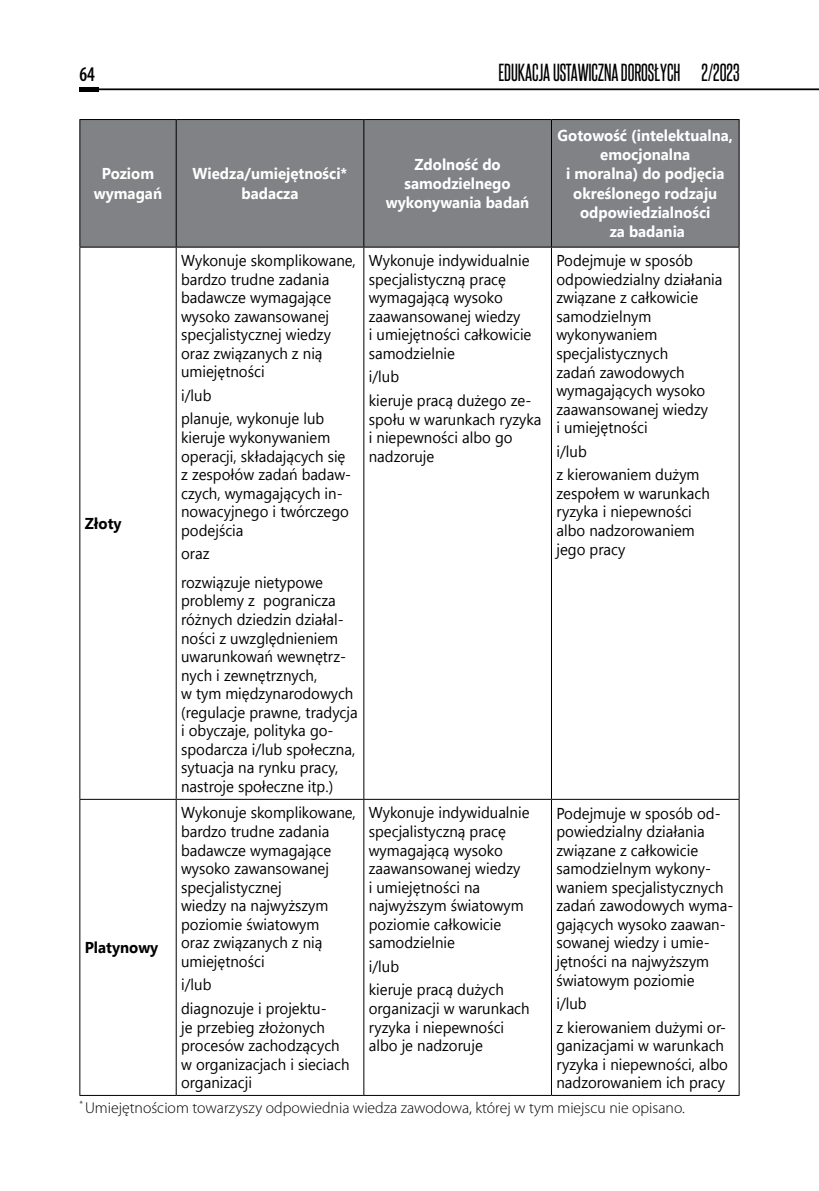
<style>
.page{position:relative;width:819px;height:1191px;background:#fff}
.page>*{position:absolute;margin:0;border:0;box-sizing:border-box;transform-origin:0 0}
.t1{font:21px "Steelfish Rg";color:#000}
.t2{font:600 condensed 21px "Myriad Pro";color:#000;scale:.9 1}
.t3{font:15.75px/18.6px "Segoe UI";color:#000;scale:.95 1}
.t4{font:700 15.75px/19.2px "Segoe UI";color:#fff;text-align:center;scale:.95 1}
.t5{font:300 15.75px "Myriad Pro";color:#000}
.t6{font:700 15.75px "Segoe UI";color:#000;scale:.95 1}
</style>
<div class="page">
<hr style="left:79px;top:88px;width:740px;height:2px;background:#000">
<div style="left:79px;top:87px;width:20px;height:5px;background:#000"></div>
<div style="left:80px;top:120px;width:658px;height:127px;background:#808285"></div>
<hr style="left:79px;top:119px;width:97px;height:1px;background:#000">
<hr style="left:176px;top:119px;width:188px;height:1px;background:#000">
<hr style="left:364px;top:119px;width:187px;height:1px;background:#000">
<hr style="left:551px;top:119px;width:188px;height:1px;background:#000">
<hr style="left:79px;top:247px;width:97px;height:1px;background:#000">
<hr style="left:176px;top:247px;width:188px;height:1px;background:#000">
<hr style="left:364px;top:247px;width:187px;height:1px;background:#000">
<hr style="left:551px;top:247px;width:188px;height:1px;background:#000">
<hr style="left:79px;top:799px;width:97px;height:1px;background:#000">
<hr style="left:176px;top:799px;width:188px;height:1px;background:#000">
<hr style="left:364px;top:799px;width:187px;height:1px;background:#000">
<hr style="left:551px;top:799px;width:188px;height:1px;background:#000">
<hr style="left:79px;top:1095px;width:97px;height:1px;background:#000">
<hr style="left:176px;top:1095px;width:188px;height:1px;background:#000">
<hr style="left:364px;top:1095px;width:187px;height:1px;background:#000">
<hr style="left:551px;top:1095px;width:188px;height:1px;background:#000">
<hr style="left:79px;top:120px;width:1px;height:127px;background:#000">
<hr style="left:79px;top:247px;width:1px;height:552px;background:#000">
<hr style="left:79px;top:799px;width:1px;height:296px;background:#000">
<hr style="left:176px;top:120px;width:1px;height:127px;background:#000">
<hr style="left:363px;top:120px;width:1px;height:127px;background:#000">
<hr style="left:551px;top:120px;width:1px;height:127px;background:#000">
<hr style="left:738px;top:120px;width:1px;height:127px;background:#000">
<hr style="left:176px;top:247px;width:1px;height:552px;background:#000">
<hr style="left:363px;top:247px;width:1px;height:552px;background:#000">
<hr style="left:551px;top:247px;width:1px;height:552px;background:#000">
<hr style="left:738px;top:247px;width:1px;height:552px;background:#000">
<hr style="left:176px;top:799px;width:1px;height:296px;background:#000">
<hr style="left:363px;top:799px;width:1px;height:296px;background:#000">
<hr style="left:551px;top:799px;width:1px;height:296px;background:#000">
<hr style="left:738px;top:799px;width:1px;height:296px;background:#000">
<h1 class="t2" style="left:79px;top:62px;width:19px">64</h1>
<h1 class="t1" style="left:498px;top:59px;width:243px">EDUKACJA USTAWICZNA DOROSŁYCH 2/2023</h1>
<p class="t4" style="left:94px;top:163px;width:73px">Poziom wymagań</p>
<p class="t4" style="left:192px;top:163px;width:164px">Wiedza/umiejętności* badacza</p>
<p class="t4" style="left:386px;top:154px;width:152px">Zdolność do samodzielnego wykonywania badań</p>
<p class="t6" style="left:85px;top:512px;width:40px">Złoty</p>
<p class="t3" style="left:181px;top:250px;width:185px">Wykonuje skomplikowane, bardzo trudne zadania badawcze wymagające wysoko zawansowanej specjalistycznej wiedzy oraz związanych z nią umiejętności</p>
<p class="t3" style="left:181px;top:383px;width:152px;line-height:23.4px">i/lub<br>planuje, wykonuje lub</p>
<p class="t3" style="left:181px;top:427px;width:180px">kieruje wykonywaniem operacji, składających się z zespołów zadań badaw&shy;czych, wymagających in&shy;nowacyjnego i twórczego podejścia</p>
<p class="t3" style="left:181px;top:539px;width:151px;line-height:28.5px">oraz<br>rozwiązuje nietypowe</p>
<p class="t3" style="left:181px;top:591px;width:187px">problemy z pogranicza różnych dziedzin działal&shy;ności z uwzględnieniem uwarunkowań wewnętrz&shy;nych i zewnętrznych,<br>w tym międzynarodowych (regulacje prawne, tradycja i obyczaje, polityka go&shy;spodarcza i/lub społeczna, sytuacja na rynku pracy, nastroje społeczne itp.)</p>
<p class="t3" style="left:369px;top:250px;width:173px">Wykonuje indywidualnie specjalistyczną pracę wymagającą wysoko zaawansowanej wiedzy<br>i umiejętności całkowicie samodzielnie</p>
<p class="t3" style="left:369px;top:364px;width:173px;line-height:23.4px">i/lub<br>kieruje pracą dużego ze-</p>
<p class="t3" style="left:369px;top:409px;width:183px">społu w warunkach ryzyka i niepewności albo go nadzoruje</p>
<p class="t4" style="left:557px;top:125px;width:186px">Gotowość (intelektualna, emocjonalna<br>i moralna) do podjęcia określonego rodzaju odpowiedzialności<br>za badania</p>
<p class="t3" style="left:556px;top:251px;width:176px">Podejmuje w sposób odpowiedzialny działania związane z całkowicie samodzielnym wykonywaniem specjalistycznych<br>zadań zawodowych wymagających wysoko zaawansowanej wiedzy<br>i umiejętności</p>
<p class="t3" style="left:556px;top:439px;width:152px;line-height:23.4px">i/lub<br>z kierowaniem dużym</p>
<p class="t3" style="left:556px;top:483px;width:163px">zespołem w warunkach ryzyka i niepewności albo nadzorowaniem jego pracy</p>
<p class="t3" style="left:556px;top:803px;width:188px">Podejmuje w sposób od&shy;powiedzialny działania związane z całkowicie samodzielnym wykony&shy;waniem specjalistycznych zadań zawodowych wyma&shy;gających wysoko zaawan&shy;sowanej wiedzy i umie&shy;jętności na najwyższym światowym poziomie</p>
<p class="t3" style="left:556px;top:991px;width:180px;line-height:23.4px">i/lub<br>z kierowaniem dużymi or-</p>
<p class="t3" style="left:556px;top:1035px;width:182px">ganizacjami w warunkach ryzyka i niepewności, albo nadzorowaniem ich pracy</p>
<p class="t5" style="left:79px;top:1098px;width:607px"><sup>*</sup> Umiejętnościom towarzyszy odpowiednia wiedza zawodowa, której w tym miejscu nie opisano.</p>
<p class="t3" style="left:181px;top:803px;width:185px">Wykonuje skomplikowane, bardzo trudne zadania badawcze wymagające wysoko zawansowanej specjalistycznej<br>wiedzy na najwyższym poziomie światowym<br>oraz związanych z nią umiejętności</p>
<p class="t3" style="left:181px;top:972px;width:155px;line-height:23.4px">i/lub<br>diagnozuje i projektu-</p>
<p class="t3" style="left:181px;top:1017px;width:179px">je przebieg złożonych procesów zachodzących w organizacjach i sieciach organizacji</p>
<p class="t3" style="left:369px;top:803px;width:171px">Wykonuje indywidualnie specjalistyczną pracę wymagającą wysoko zaawansowanej wiedzy<br>i umiejętności na najwyższym światowym poziomie całkowicie samodzielnie</p>
<p class="t3" style="left:369px;top:954px;width:144px;line-height:23.4px">i/lub<br>kieruje pracą dużych</p>
<p class="t3" style="left:369px;top:998px;width:171px">organizacji w warunkach ryzyka i niepewności albo je nadzoruje</p>
<p class="t6" style="left:85px;top:936px;width:79px">Platynowy</p>
</div>
